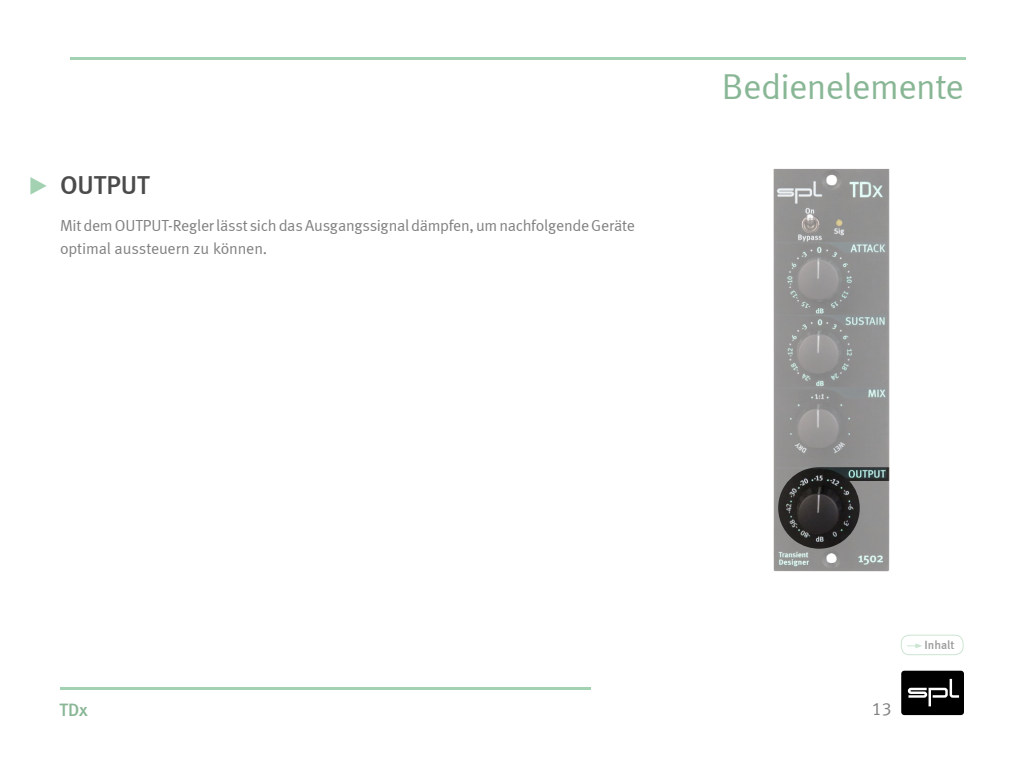
<style>
.page{position:relative;width:1024px;height:768px;background:#fff}
.page>*{position:absolute;margin:0;border:0;box-sizing:border-box;transform-origin:0 0}
.t1{font:36px "Meta Normal";letter-spacing:-.015em;color:#89b796}
.t2{font:26px "Meta Medium LF";color:#4b4b4b}
.t3{font:18px "Meta Medium LF";color:#89b796}
.t4{font:18px "Meta Normal LF";color:#818181}
.t5{font:16px/23px "Meta Normal LF";letter-spacing:-.015em;color:#818181}
.t6{font:12px "Meta Medium LF";color:#9b9b9b}
</style>
<div class="page">
<hr style="left:60px;top:687px;width:531px;height:3px;background:#a3d2b2">
<hr style="left:71px;top:57px;width:895px;height:3px;background:#a3d2b2">
<div style="left:901px;top:671px;width:63px;height:44px;background:#000;border-radius:3px"></div>
<svg style="left:907px;top:678px;width:53px;height:29px"></svg>
<svg style="left:907px;top:643px;width:15px;height:5px"></svg>
<div style="left:901px;top:635px;width:63px;height:20px;border:1px solid #cce5d2;border-radius:8px"></div>
<svg style="left:30px;top:177px;width:17px;height:18px"></svg>
<svg style="left:773px;top:169px;width:117px;height:403px;background:#8b8b8b"></svg>
<h2 class="t2" style="left:60px;top:170px;width:91px">OUTPUT</h2>
<p class="t5" style="left:60px;top:214px;width:576px">Mit dem OUTPUT-Regler lässt sich das Ausgangssignal dämpfen, um nachfolgende Geräte optimal aussteuern zu können.</p>
<h1 class="t1" style="left:722px;top:65px;width:244px">Bedienelemente</h1>
<p class="t6" style="left:925px;top:638px;width:31px">Inhalt</p>
<p class="t3" style="left:59px;top:699px;width:30px">TDx</p>
<p class="t4" style="left:872px;top:699px;width:22px">13</p>
</div>
